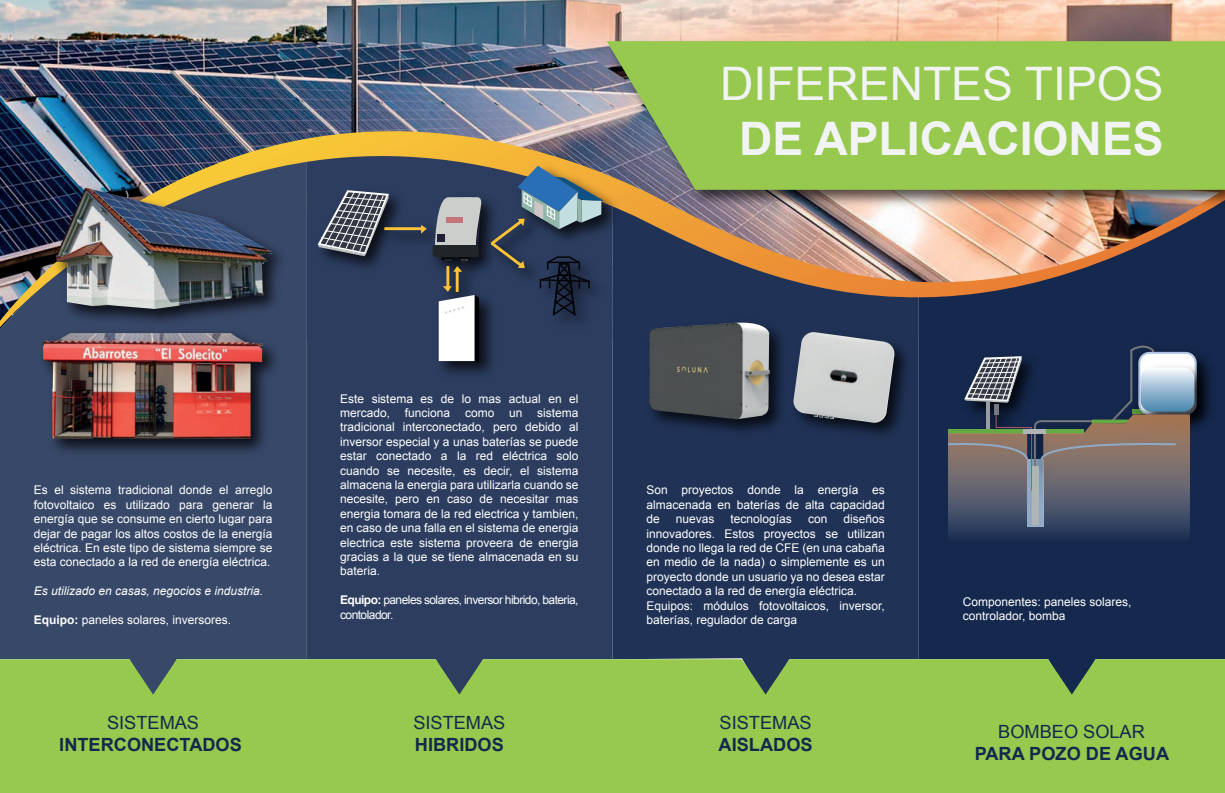
<style>
.page{position:relative;width:1225px;height:793px;background:#fff}
.page>*{position:absolute;margin:0;border:0;box-sizing:border-box;transform-origin:0 0}
.t1{font:46.2px "Arial";color:#f2f3f4}
.t2{font:700 46.2px "Arial";color:#f2f3f4}
.t3{font:700 18.2px "Arial";color:#15284d}
.t4{font:18.2px "Arial";color:#15284d}
.t5{font:12px/14.4px "Arial";color:#fff;text-align:justify}
.t6{font:12px/14.4px "Arial";letter-spacing:-.045em;color:#fff}
.t7{font:italic 12px "Arial";color:#fff}
.s1{font-weight:700}
</style>
<div class="page">
<img style="left:0;top:0;width:1225px;height:131px">
<div style="left:0;top:327px;width:306px;height:332px;background:#384868"></div>
<div style="left:306px;top:340px;width:306px;height:319px;background:#2c3d5f"></div>
<div style="left:612px;top:327px;width:307px;height:332px;background:#203256"></div>
<div style="left:919px;top:327px;width:306px;height:332px;background:#15284d"></div>
<div style="left:0;top:659px;width:1225px;height:134px;background:#96c94e"></div>
<img style="left:0;top:131px;width:1225px;height:196px">
<img style="left:599px;top:33px;width:626px;height:179px">
<svg style="left:607px;top:41px;width:618px;height:149px;background:#94c352"></svg>
<img style="left:41px;top:157px;width:268px;height:183px">
<img style="left:56px;top:188px;width:216px;height:96px">
<img style="left:18px;top:284px;width:279px;height:196px">
<img style="left:43px;top:333px;width:220px;height:106px">
<div style="left:632px;top:285px;width:171px;height:191px;background:#203256"></div>
<img style="left:649px;top:323px;width:91px;height:96px">
<img style="left:740px;top:291px;width:225px;height:181px">
<img style="left:793px;top:332px;width:102px;height:92px">
<img style="left:309px;top:157px;width:317px;height:228px">
<svg style="left:316px;top:189px;width:111px;height:67px;background:#4c5567"></svg>
<svg style="left:491px;top:166px;width:113px;height:151px;background:#455263"></svg>
<hr style="left:548px;top:262px;width:31px;height:1px;background:#040508">
<svg style="left:439px;top:257px;width:40px;height:106px"></svg>
<svg style="left:435px;top:195px;width:47px;height:51px;background:#abaeb1"></svg>
<div style="left:433px;top:245px;width:46px;height:12px;background:#202527;border-radius:3px"></div>
<div style="left:438px;top:234px;width:7px;height:8px;background:#1f1f35"></div>
<div style="left:446px;top:217px;width:16px;height:5px;background:#c57279"></div>
<img style="left:1025px;top:337px;width:151px;height:5px">
<img style="left:1194px;top:344px;width:25px;height:93px">
<img style="left:1194px;top:359px;width:23px;height:75px">
<svg style="left:946px;top:342px;width:248px;height:201px;background:#525969"></svg>
<hr style="left:1023px;top:429px;width:23px;height:4px;background:#afb5b4">
<h1 class="t1" style="left:720px;top:53px;width:445px">DIFERENTES TIPOS</h1>
<h1 class="t2" style="left:739px;top:108px;width:426px">DE APLICACIONES</h1>
<p class="t5" style="left:34px;top:483px;width:240px">Es el sistema tradicional donde el arreglo fotovoltaico es utilizado para generar la energía que se consume en cierto lugar para dejar de pagar los altos costos de la energía eléctrica. En este tipo de sistema siempre se esta conectado a la red de energía eléctrica.</p>
<p class="t7" style="left:34px;top:583px;width:231px">Es utilizado en casas, negocios e industria.</p>
<p class="t5" style="left:34px;top:613px;width:199px"><span class="s1">Equipo:</span> paneles solares, inversores.</p>
<h2 class="t4" style="left:107px;top:711px;width:94px">SISTEMAS</h2>
<h2 class="t3" style="left:59px;top:733px;width:184px">INTERCONECTADOS</h2>
<p class="t5" style="left:340px;top:391px;width:240px">Este sistema es de lo mas actual en el mercado, funciona como un sistema tradicional interconectado, pero debido al inversor especial y a unas baterías se puede estar conectado a la red eléctrica solo cuando se necesite, es decir, el sistema almacena la energia para utilizarla cuando se necesite, pero en caso de necesitar mas energia tomara de la red electrica y tambien, en caso de una falla en el sistema de energia electrica este sistema proveera de energia gracias a la que se tiene almacenada en su bateria.</p>
<p class="t6" style="left:340px;top:593px;width:240px"><span class="s1">Equipo:</span> paneles solares, inversor hibrido, bateria, contolador.</p>
<h2 class="t4" style="left:413px;top:711px;width:94px">SISTEMAS</h2>
<h2 class="t3" style="left:415px;top:733px;width:90px">HIBRIDOS</h2>
<p class="t5" style="left:646px;top:483px;width:240px">Son proyectos donde la energía es almacenada en baterías de alta capacidad de</p>
<p class="t5" style="left:676px;top:512px;width:40px">nuevas</p>
<p class="t5" style="left:731px;top:512px;width:63px">tecnologías</p>
<p class="t5" style="left:808px;top:512px;width:21px">con</p>
<p class="t5" style="left:646px;top:512px;width:240px;text-align:left;text-indent:197px">diseños innovadores. Estos proyectos se utilizan donde no llega la red de CFE (en una cabaña en medio de la nada) o simplemente es un proyecto donde un usuario ya no desea estar conectado a la red de energía eléctrica.<br>Equipos: módulos fotovoltaicos, inversor, baterías, regulador de carga</p>
<h2 class="t4" style="left:720px;top:711px;width:94px">SISTEMAS</h2>
<h2 class="t3" style="left:719px;top:733px;width:96px">AISLADOS</h2>
<p class="t5" style="left:963px;top:594px;width:170px">Componentes: paneles solares, controlador, bomba</p>
<h2 class="t4" style="left:998px;top:720px;width:148px">BOMBEO SOLAR</h2>
<h2 class="t3" style="left:975px;top:741px;width:196px">PARA POZO DE AGUA</h2>
</div>
